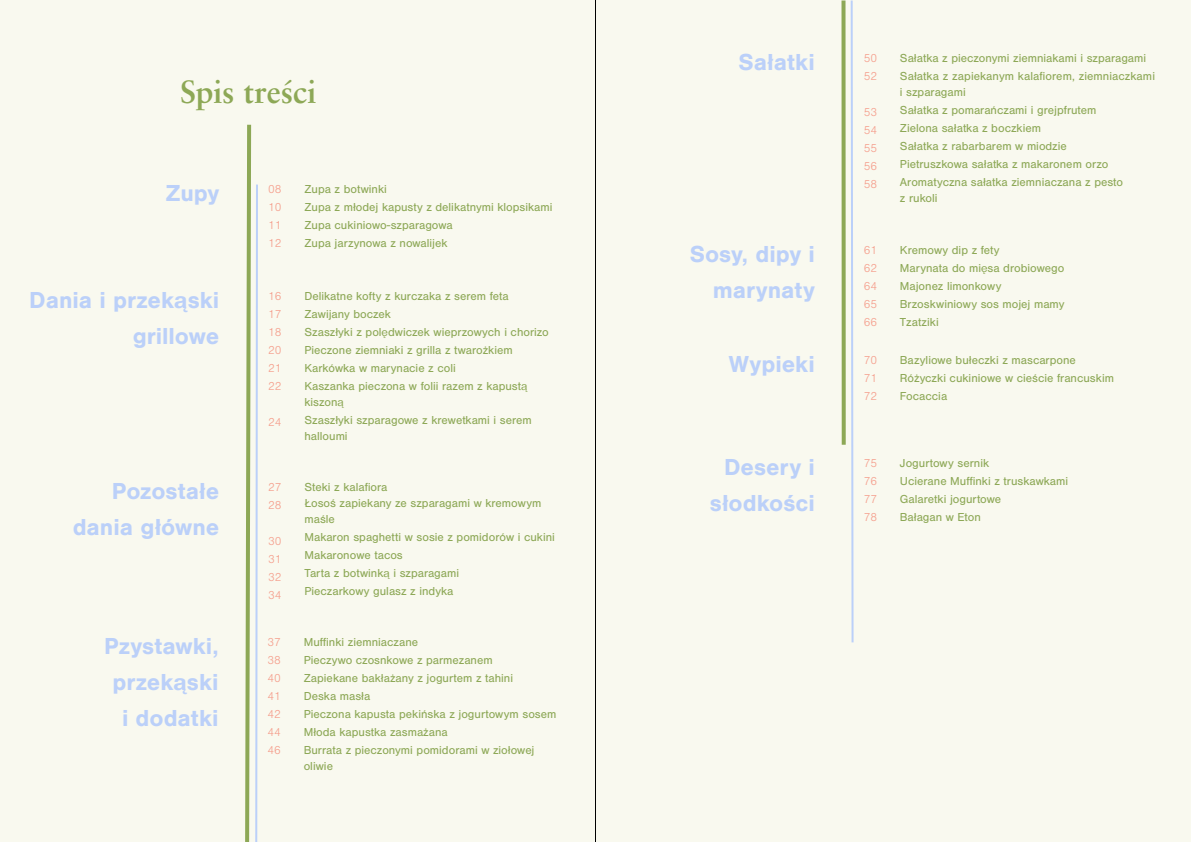
<style>
.page{position:relative;width:1191px;height:842px;background:#f9f9ef}
.page>*{position:absolute;margin:0;border:0;box-sizing:border-box;transform-origin:0 0}
.t1{font:700 32px "Sabon LT Pro";letter-spacing:-.005em;color:#8da856}
.t2{font:700 24px/36px "Nimbus San";color:#bbd0f9;text-align:right}
.t3{font:12px/18px "Nimbus San";color:#8da856}
.t4{font:300 12px/18px "Nimbus San";color:#f59e8c;text-align:justify}
</style>
<div class="page">
<hr style="left:595px;top:0;width:1px;height:842px;background:#000">
<svg style="left:245px;top:124px;width:13px;height:718px"></svg>
<svg style="left:841px;top:1px;width:4px;height:444px;fill:#8da856"></svg>
<svg style="left:850px;top:0;width:4px;height:643px"></svg>
<h1 class="t1" style="left:180px;top:72px;width:138px">Spis treści</h1>
<h2 class="t2" style="left:166px;top:175px;width:55px">Zupy</h2>
<p class="t4" style="left:268px;top:180px;width:15px">08<br>10<br>11<br>12</p>
<p class="t3" style="left:304px;top:180px;width:249px">Zupa z botwinki<br>Zupa z młodej kapusty z delikatnymi klopsikami<br>Zupa cukiniowo-szparagowa<br>Zupa jarzynowa z nowalijek</p>
<h2 class="t2" style="left:29px;top:282px;width:192px">Dania i przekąski grillowe</h2>
<p class="t4" style="left:268px;top:287px;width:15px">16<br>17<br>18<br>20<br>21<br>22</p>
<p class="t4" style="left:268px;top:413px;width:15px">24</p>
<h2 class="t2" style="left:73px;top:473px;width:148px">Pozostałe dania główne</h2>
<p class="t4" style="left:268px;top:478px;width:15px">27<br>28</p>
<p class="t4" style="left:268px;top:532px;width:15px">30<br>31<br>32<br>34</p>
<p class="t3" style="left:304px;top:287px;width:246px">Delikatne kofty z kurczaka z serem feta Zawijany boczek<br>Szaszłyki z polędwiczek wieprzowych i chorizo Pieczone ziemniaki z grilla z twarożkiem Karkówka w marynacie z coli<br>Kaszanka pieczona w folii razem z kapustą</p>
<p class="t3" style="left:304px;top:393px;width:229px">kiszoną<br>Szaszłyki szparagowe z krewetkami i serem</p>
<p class="t3" style="left:304px;top:427px;width:45px">halloumi</p>
<p class="t3" style="left:304px;top:479px;width:238px;line-height:16px">Steki z kalafiora<br>Łosoś zapiekany ze szparagami w kremowym maśle</p>
<p class="t3" style="left:304px;top:528px;width:252px">Makaron spaghetti w sosie z pomidorów i cukini<br>Makaronowe tacos<br>Tarta z botwinką i szparagami<br>Pieczarkowy gulasz z indyka</p>
<h2 class="t2" style="left:104px;top:628px;width:116px">Pzystawki, przekąski i dodatki</h2>
<p class="t4" style="left:267px;top:633px;width:15px">37<br>38<br>40<br>41<br>42<br>44<br>46</p>
<p class="t3" style="left:304px;top:633px;width:254px">Muffinki ziemniaczane<br>Pieczywo czosnkowe z parmezanem<br>Zapiekane bakłażany z jogurtem z tahini<br>Deska masła<br>Pieczona kapusta pekińska z jogurtowym sosem<br>Młoda kapustka zasmażana<br>Burrata z pieczonymi pomidorami w ziołowej</p>
<p class="t3" style="left:304px;top:757px;width:31px">oliwie</p>
<h2 class="t2" style="left:738px;top:44px;width:78px">Sałatki</h2>
<p class="t4" style="left:863px;top:50px;width:15px">50<br>52</p>
<p class="t4" style="left:863px;top:104px;width:15px">53<br>54<br>55<br>56<br>58</p>
<p class="t3" style="left:900px;top:49px;width:257px">Sałatka z pieczonymi ziemniakami i szparagami<br>Sałatka z zapiekanym kalafiorem, ziemniaczkami</p>
<p class="t3" style="left:900px;top:83px;width:225px">i szparagami<br>Sałatka z pomarańczami i grejpfrutem<br>Zielona sałatka z boczkiem<br>Sałatka z rabarbarem w miodzie<br>Pietruszkowa sałatka z makaronem orzo<br>Aromatyczna sałatka ziemniaczana z pesto</p>
<p class="t3" style="left:900px;top:189px;width:39px">z rukoli</p>
<h2 class="t2" style="left:689px;top:236px;width:127px">Sosy, dipy i marynaty</h2>
<p class="t4" style="left:863px;top:241px;width:15px">61<br>62<br>64<br>65<br>66</p>
<p class="t3" style="left:900px;top:241px;width:166px">Kremowy dip z fety<br>Marynata do mięsa drobiowego<br>Majonez limonkowy<br>Brzoskwiniowy sos mojej mamy<br>Tzatziki</p>
<h2 class="t2" style="left:729px;top:346px;width:87px">Wypieki</h2>
<p class="t4" style="left:863px;top:351px;width:15px">70<br>71<br>72</p>
<p class="t3" style="left:900px;top:351px;width:216px">Bazyliowe bułeczki z mascarpone<br>Różyczki cukiniowe w cieście francuskim<br>Focaccia</p>
<h2 class="t2" style="left:710px;top:450px;width:107px;text-align:center">Desery i słodkości</h2>
<p class="t4" style="left:863px;top:455px;width:15px">75<br>76<br>77<br>78</p>
<p class="t3" style="left:900px;top:455px;width:170px">Jogurtowy sernik<br>Ucierane Muffinki z truskawkami<br>Galaretki jogurtowe<br>Bałagan w Eton</p>
</div>
